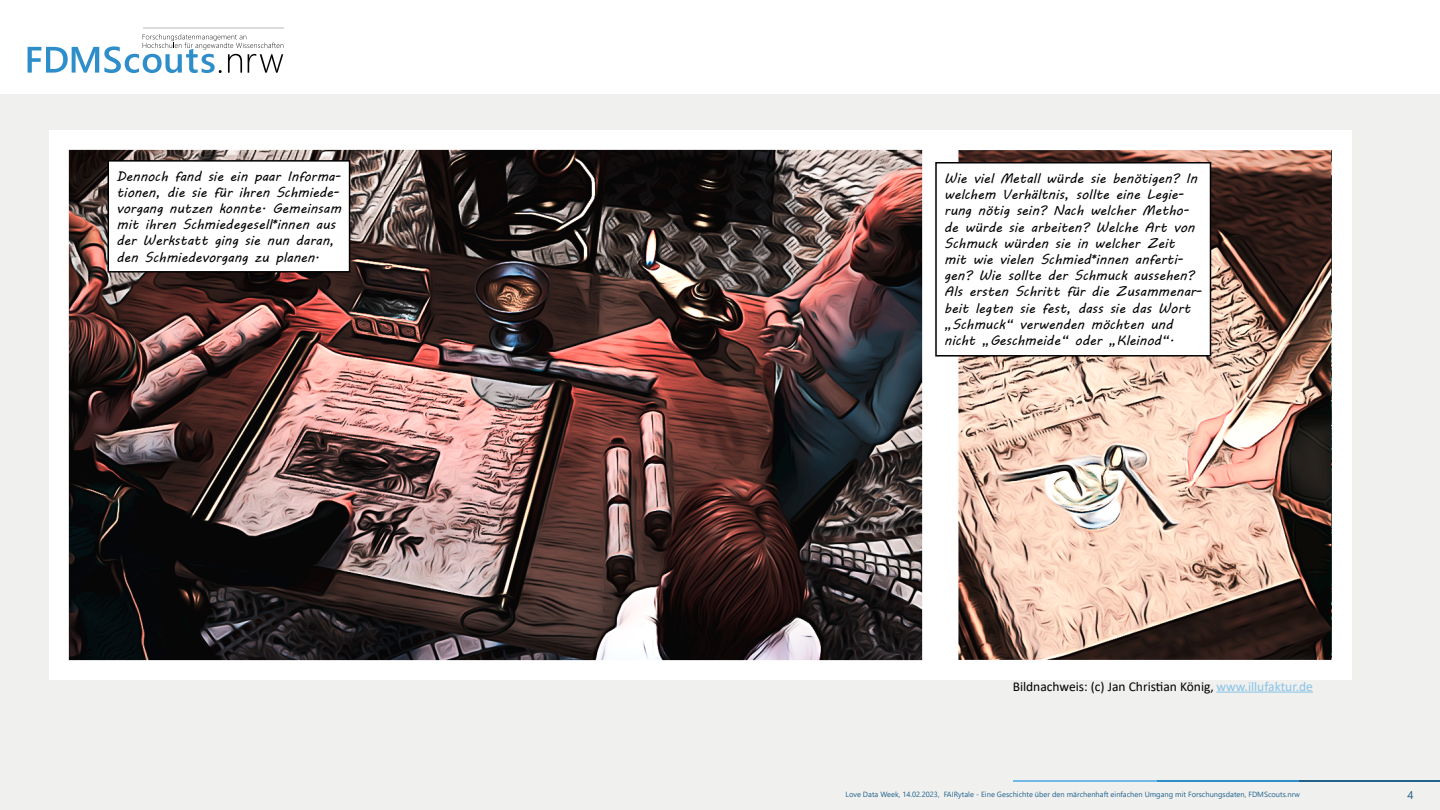
<style>
.page{position:relative;width:1440px;height:810px;background:#fff}
.page>*{position:absolute;margin:0;border:0;box-sizing:border-box;transform-origin:0 0}
.t1{font:13.5px/16.2px "MV Boli";color:#000}
.t2{font:13.5px "Calibri";color:#000}
.t3{font:11.25px "Segoe UI";color:#21628a}
.t4{font:7.5px "Segoe UI";color:#21628a}
.s1{color:#87c3e7}
</style>
<div class="page">
<div style="left:0;top:94px;width:1440px;height:716px;background:#f0f0ef"></div>
<img style="left:50px;top:130px;width:875px;height:549px">
<img style="left:925px;top:130px;width:427px;height:550px">
<hr style="left:1216px;top:692px;width:97px;height:1px;background:#87c3e7">
<div style="left:108px;top:161px;width:242px;height:111px;background:#fff"></div>
<div style="left:108px;top:160px;width:242px;height:113px;border:2px solid #000"></div>
<div style="left:936px;top:163px;width:274px;height:193px;background:#fff"></div>
<div style="left:935px;top:162px;width:276px;height:195px;border:2px solid #000"></div>
<svg style="left:28px;top:34px;width:255px;height:39px"></svg>
<hr style="left:144px;top:28px;width:140px;height:1px;background:#dcdcdc">
<hr style="left:1013px;top:781px;width:144px;height:1px;background:#71bae8">
<hr style="left:1157px;top:781px;width:143px;height:1px;background:#2e8ec9">
<hr style="left:1299px;top:781px;width:141px;height:1px;background:#21628a">
<p class="t1" style="left:117px;top:168px;width:226px">Dennoch fand sie ein paar Informa&shy;tionen, die sie für ihren Schmiede&shy;vorgang nutzen konnte. Gemeinsam mit ihren Schmiedegesell*innen aus der Werkstatt ging sie nun daran, den Schmiedevorgang zu planen.</p>
<p class="t1" style="left:944px;top:170px;width:259px">Wie viel Metall würde sie benötigen? In welchem Verhältnis, sollte eine Legie&shy;rung nötig sein? Nach welcher Metho&shy;de würde sie arbeiten? Welche Art von Schmuck würden sie in welcher Zeit<br>mit wie vielen Schmied*innen anferti&shy;gen? Wie sollte der Schmuck aussehen?<br>Als ersten Schritt für die Zusammenar&shy;beit legten sie fest, dass sie das Wort „Schmuck“ verwenden möchten und nicht „Geschmeide“ oder „Kleinod“.</p>
<p class="t2" style="left:1013px;top:677px;width:302px">Bildnachweis: (c) Jan Christian König, <span class="s1">www.illufaktur.de</span></p>
<p class="t4" style="left:845px;top:788px;width:456px">Love Data Week, 14.02.2023, FAIRytale - Eine Geschichte über den märchenhaft einfachen Umgang mit Forschungsdaten, FDMScouts.nrw</p>
<p class="t3" style="left:1407px;top:784px;width:8px">4</p>
</div>
